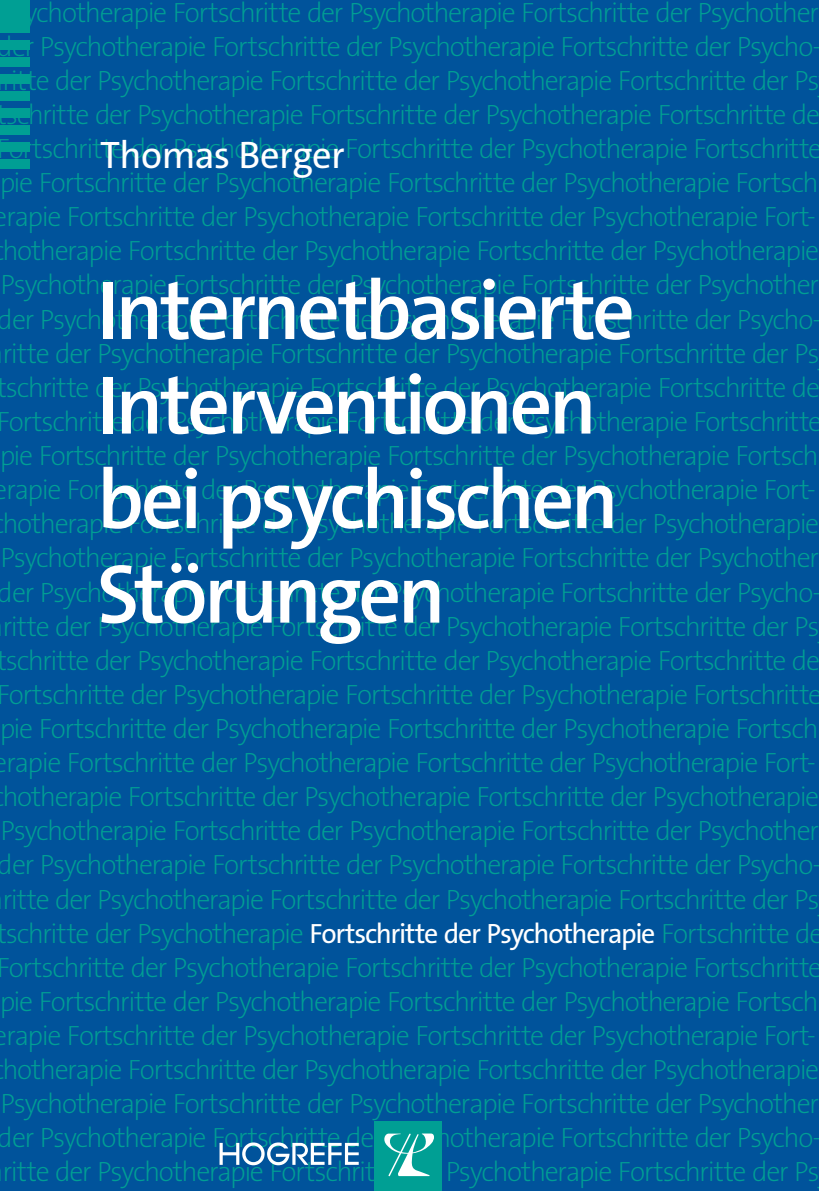
<style>
.page{position:relative;width:819px;height:1191px;background:#00539b}
.page>*{position:absolute;margin:0;border:0;box-sizing:border-box;transform-origin:0 0}
.t1{font:600 84px/94.5px "The Sans C4 s";letter-spacing:-.045em;color:#fff}
.t2{font:38.5px "The Sans C4 s";letter-spacing:-.015em;color:#fff}
.t3{font:200 28px/34.1px "The Sans B2";letter-spacing:-.05em;color:#009f94;text-align:center}
.s1{font-family:"The Sans B5 Plain";font-weight:400;color:#fff}
</style>
<div class="page">
<div style="left:374px;top:1121px;width:68px;height:70px;background:#009f94"></div>
<svg style="left:384px;top:1133px;width:50px;height:43px"></svg>
<svg style="left:219px;top:1142px;width:140px;height:23px"></svg>
<div style="left:0;top:0;width:11px;height:32px;background:#009f94"></div>
<div style="left:0;top:40px;width:11px;height:10px;background:#009f94"></div>
<div style="left:0;top:91px;width:11px;height:10px;background:#009f94"></div>
<div style="left:0;top:74px;width:11px;height:10px;background:#009f94"></div>
<div style="left:0;top:57px;width:11px;height:10px;background:#009f94"></div>
<div style="left:0;top:108px;width:11px;height:10px;background:#009f94"></div>
<div style="left:0;top:159px;width:11px;height:10px;background:#009f94"></div>
<div style="left:0;top:142px;width:11px;height:10px;background:#009f94"></div>
<div style="left:0;top:125px;width:11px;height:10px;background:#009f94"></div>
<div style="left:4px;top:0;width:26px;height:32px;background:#009f94"></div>
<div style="left:4px;top:40px;width:26px;height:10px;background:#009f94"></div>
<div style="left:4px;top:91px;width:26px;height:10px;background:#009f94"></div>
<div style="left:4px;top:74px;width:26px;height:10px;background:#009f94"></div>
<div style="left:4px;top:57px;width:26px;height:10px;background:#009f94"></div>
<div style="left:4px;top:108px;width:26px;height:10px;background:#009f94"></div>
<div style="left:4px;top:159px;width:26px;height:10px;background:#009f94"></div>
<div style="left:4px;top:142px;width:26px;height:10px;background:#009f94"></div>
<div style="left:4px;top:125px;width:26px;height:10px;background:#009f94"></div>
<p class="t3" style="left:-6px;top:-4px;width:831px">Psychotherapie Fortschritte der Psychotherapie Fortschritte der Psychother der Psychotherapie Fortschritte der Psychotherapie Fortschritte der Psycho&shy;ritte der Psychotherapie Fortschritte der Psychotherapie Fortschritte der Ps tschritte der Psychotherapie Fortschritte der Psychotherapie Fortschritte de Fortschritte der Psychotherapie Fortschritte der Psychotherapie Fortschritte pie Fortschritte der Psychotherapie Fortschritte der Psychotherapie Fortsch erapie Fortschritte der Psychotherapie Fortschritte der Psychotherapie Fort&shy;hotherapie Fortschritte der Psychotherapie Fortschritte der Psychotherapie Psychotherapie Fortschritte der Psychotherapie Fortschritte der Psychother der Psychotherapie Fortschritte der Psychotherapie Fortschritte der Psycho&shy;ritte der Psychotherapie Fortschritte der Psychotherapie Fortschritte der Ps tschritte der Psychotherapie Fortschritte der Psychotherapie Fortschritte de Fortschritte der Psychotherapie Fortschritte der Psychotherapie Fortschritte pie Fortschritte der Psychotherapie Fortschritte der Psychotherapie Fortsch erapie Fortschritte der Psychotherapie Fortschritte der Psychotherapie Fort&shy;hotherapie Fortschritte der Psychotherapie Fortschritte der Psychotherapie Psychotherapie Fortschritte der Psychotherapie Fortschritte der Psychother der Psychotherapie Fortschritte der Psychotherapie Fortschritte der Psycho&shy;ritte der Psychotherapie Fortschritte der Psychotherapie Fortschritte der Ps tschritte der Psychotherapie Fortschritte der Psychotherapie Fortschritte de Fortschritte der Psychotherapie Fortschritte der Psychotherapie Fortschritte pie Fortschritte der Psychotherapie Fortschritte der Psychotherapie Fortsch erapie Fortschritte der Psychotherapie Fortschritte der Psychotherapie Fort&shy;hotherapie Fortschritte der Psychotherapie Fortschritte der Psychotherapie Psychotherapie Fortschritte der Psychotherapie Fortschritte der Psychother der Psychotherapie Fortschritte der Psychotherapie Fortschritte der Psycho&shy;ritte der Psychotherapie Fortschritte der Psychotherapie Fortschritte der Ps tschritte der Psychotherapie <span class="s1">Fortschritte der Psychotherapie</span> Fortschritte de Fortschritte der Psychotherapie Fortschritte der Psychotherapie Fortschritte pie Fortschritte der Psychotherapie Fortschritte der Psychotherapie Fortsch erapie Fortschritte der Psychotherapie Fortschritte der Psychotherapie Fort&shy;hotherapie Fortschritte der Psychotherapie Fortschritte der Psychotherapie Psychotherapie Fortschritte der Psychotherapie Fortschritte der Psychother der Psychotherapie Fortschritte der Psychotherapie Fortschritte der Psycho&shy;ritte der Psychotherapie Fortschritte der Psychotherapie Fortschritte der Ps</p>
<h2 class="t2" style="left:100px;top:130px;width:246px">Thomas Berger</h2>
<h1 class="t1" style="left:97px;top:264px;width:539px">Internetbasierte<br>Interventionen bei psychischen<br>Störungen</h1>
</div>
